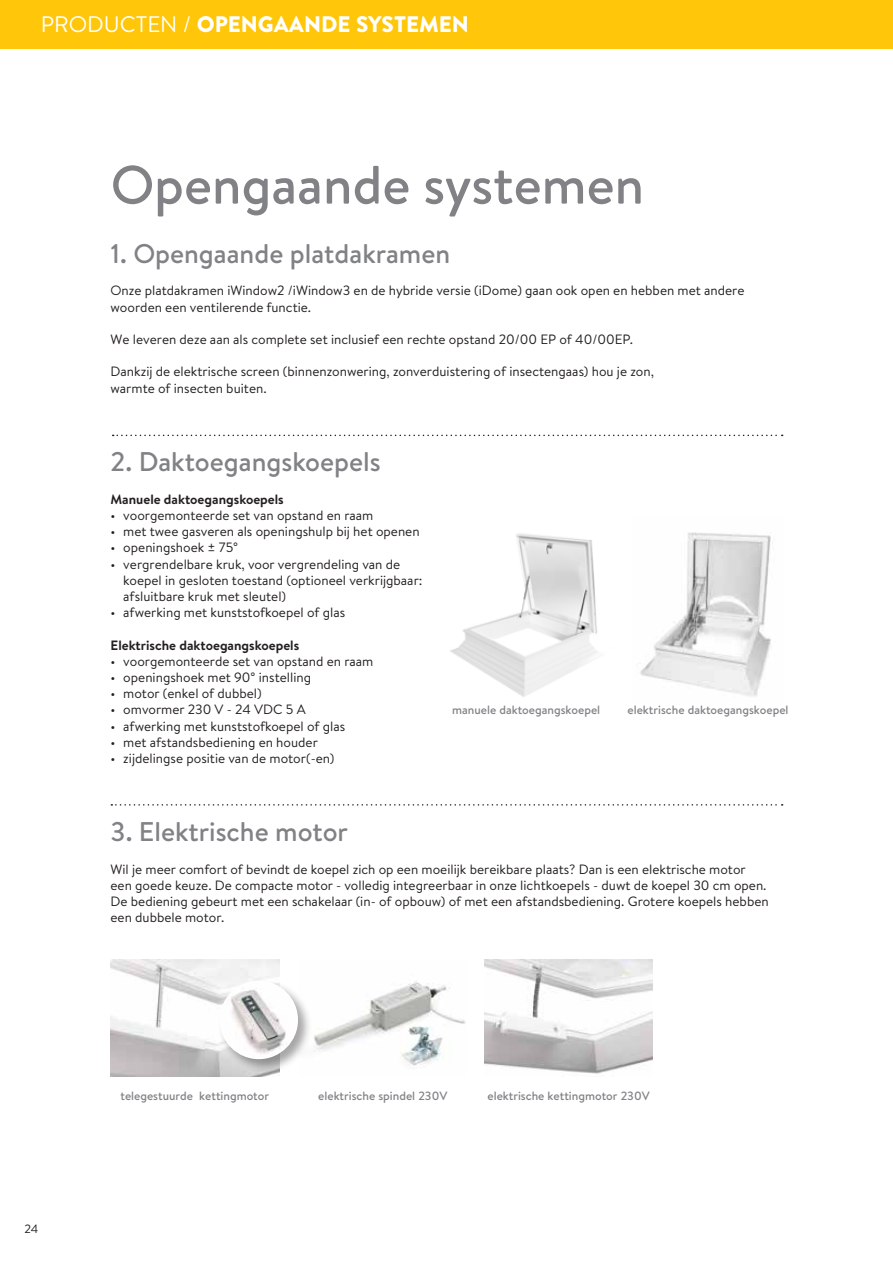
<style>
.page{position:relative;width:893px;height:1263px;background:#fff}
.page>*{position:absolute;margin:0;border:0;box-sizing:border-box;transform-origin:0 0}
.t1{font:500 54px "Brandon Text";color:#808285}
.t2{font:500 27px "Brandon Text";color:#808285}
.t3{font:900 22.5px "Brandon Text";color:#fff}
.t4{font:13.5px/16.2px "Brandon Text";color:#231f20}
.t5{font:700 13.5px "Brandon Text";color:#231f20}
.t6{font:500 12px "Brandon Text";color:#808285}
.t7{font:12px "Brandon Text";color:#231f20}
.s1{font-weight:400}
</style>
<div class="page">
<svg style="left:113px;top:435px;width:670px;height:1px"></svg>
<img style="left:450px;top:533px;width:147px;height:164px">
<div style="left:0;top:0;width:893px;height:49px;background:#ffc60a"></div>
<svg style="left:111px;top:804px;width:672px;height:2px"></svg>
<img style="left:111px;top:959px;width:168px;height:117px">
<img style="left:313px;top:981px;width:153px;height:85px">
<img style="left:485px;top:959px;width:168px;height:115px">
<div style="left:218px;top:979px;width:94px;height:94px;background:#231f20;opacity:.4"></div>
<img style="left:220px;top:981px;width:77px;height:77px;border-radius:38px">
<div style="left:220px;top:981px;width:78px;height:78px;border:2px solid #fff;border-radius:50%"></div>
<img style="left:640px;top:532px;width:131px;height:165px">
<h3 class="t3" style="left:41px;top:8px;width:430px"><span class="s1">PRODUCTEN /</span> OPENGAANDE SYSTEMEN</h3>
<h1 class="t1" style="left:111px;top:148px;width:535px">Opengaande systemen</h1>
<h2 class="t2" style="left:111px;top:235px;width:341px">1. Opengaande platdakramen</h2>
<p class="t4" style="left:111px;top:282px;width:636px">Onze platdakramen iWindow2 /iWindow3 en de hybride versie (iDome) gaan ook open en hebben met andere woorden een ventilerende functie.</p>
<p class="t4" style="left:111px;top:331px;width:524px">We leveren deze aan als complete set inclusief een rechte opstand 20/00 EP of 40/00EP.</p>
<p class="t4" style="left:111px;top:363px;width:545px">Dankzij de elektrische screen (binnenzonwering, zonverduistering of insectengaas) hou je zon, warmte of insecten buiten.</p>
<h2 class="t2" style="left:111px;top:443px;width:271px">2. Daktoegangskoepels</h2>
<p class="t5" style="left:111px;top:490px;width:175px">Manuele daktoegangskoepels</p>
<p class="t4" style="left:111px;top:507px;width:264px">• voorgemonteerde set van opstand en raam</p>
<p class="t4" style="left:111px;top:523px;width:311px">• met twee gasveren als openingshulp bij het openen</p>
<p class="t4" style="left:111px;top:539px;width:129px">• openingshoek ± 75°</p>
<p class="t4" style="left:123px;top:555px;width:301px;text-indent:-13px">• vergrendelbare kruk, voor vergrendeling van de koepel in gesloten toestand (optioneel verkrijgbaar: afsluitbare kruk met sleutel)</p>
<p class="t4" style="left:111px;top:604px;width:236px">• afwerking met kunststofkoepel of glas</p>
<p class="t5" style="left:111px;top:635px;width:190px">Elektrische daktoegangskoepels</p>
<p class="t4" style="left:111px;top:653px;width:264px">• voorgemonteerde set van opstand en raam</p>
<p class="t4" style="left:111px;top:669px;width:202px">• openingshoek met 90° instelling</p>
<p class="t4" style="left:111px;top:685px;width:153px">• motor (enkel of dubbel)</p>
<p class="t4" style="left:111px;top:701px;width:197px">• omvormer 230 V - 24 VDC 5 A</p>
<p class="t4" style="left:111px;top:717px;width:236px">• afwerking met kunststofkoepel of glas</p>
<p class="t4" style="left:111px;top:734px;width:209px">• met afstandsbediening en houder</p>
<p class="t4" style="left:111px;top:750px;width:225px">• zijdelingse positie van de motor(-en)</p>
<p class="t6" style="left:452px;top:702px;width:150px">manuele daktoegangskoepel</p>
<p class="t6" style="left:628px;top:702px;width:162px">elektrische daktoegangskoepel</p>
<h2 class="t2" style="left:111px;top:813px;width:239px">3. Elektrische motor</h2>
<p class="t4" style="left:111px;top:860px;width:660px">Wil je meer comfort of bevindt de koepel zich op een moeilijk bereikbare plaats? Dan is een elektrische motor een goede keuze. De compacte motor - volledig integreerbaar in onze lichtkoepels - duwt de koepel 30 cm open.<br>De bediening gebeurt met een schakelaar (in- of opbouw) of met een afstandsbediening. Grotere koepels hebben een dubbele motor.</p>
<p class="t7" style="left:24px;top:1221px;width:15px">24</p>
<p class="t6" style="left:120px;top:1087px;width:150px">telegestuurde kettingmotor</p>
<p class="t6" style="left:318px;top:1087px;width:131px">elektrische spindel 230V</p>
<p class="t6" style="left:487px;top:1087px;width:164px">elektrische kettingmotor 230V</p>
</div>
